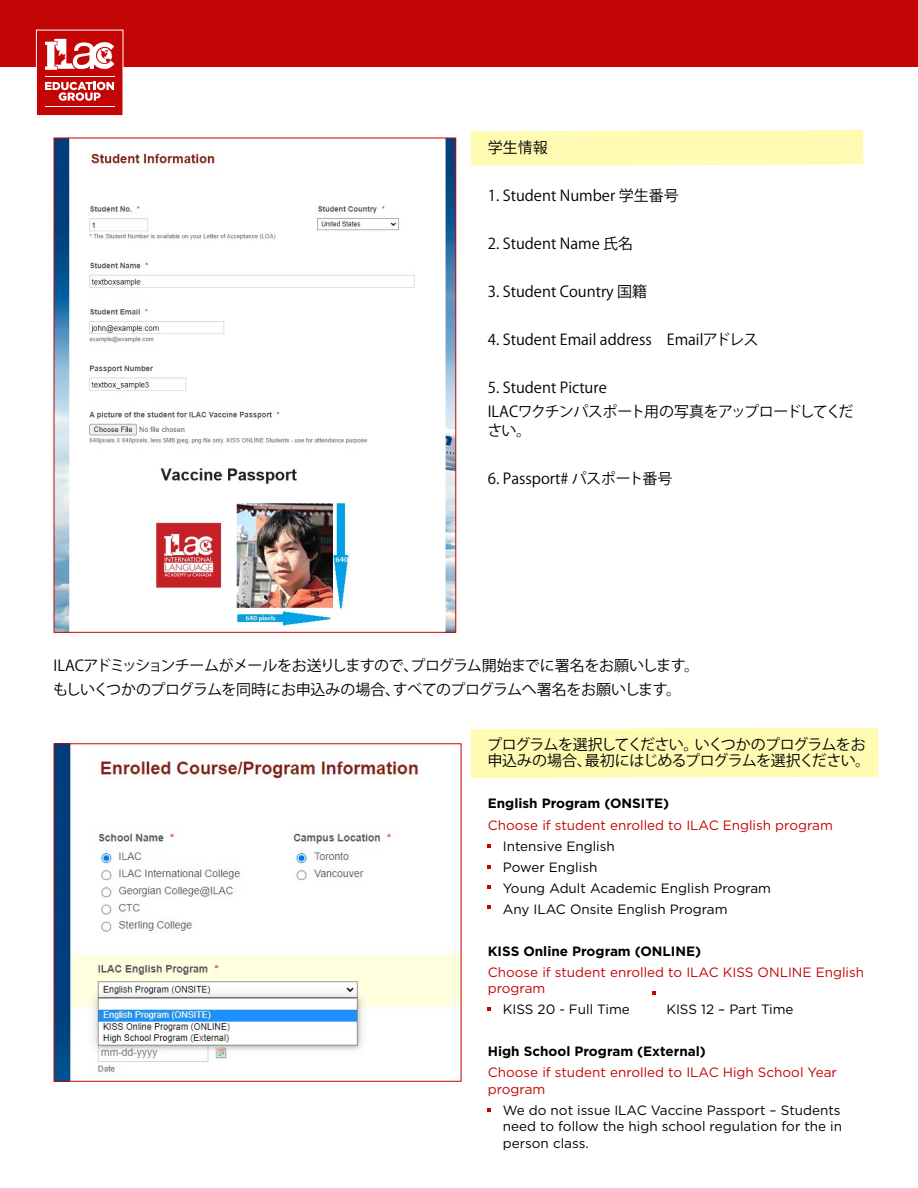
<style>
.page{position:relative;width:918px;height:1188px;background:#fff}
.page>*{position:absolute;margin:0;border:0;box-sizing:border-box;transform-origin:0 0}
.t1{font:15px/24px "Koz Go Pr 6 N";letter-spacing:-.02em;color:#000}
.t2{font:15px "Koz Go Pr 6 N";color:#000}
.t3{font:15px/16.5px "Koz Go Pr 6 N";letter-spacing:-.04em;color:#000}
.t4{font:13.5px/21px "Gotham";color:#000}
.t5{font:13.5px/16.5px "Gotham";color:#c40505}
.t6{font:700 13.5px "Gotham";color:#000}
</style>
<div class="page">
<svg style="left:470px;top:130px;width:393px;height:36px;background:#fffbb6"></svg>
<div style="left:470px;top:728px;width:408px;height:50px;background:#fffbb3"></div>
<div style="left:0;top:0;width:918px;height:67px;background:#c40505"></div>
<div style="left:36px;top:30px;width:87px;height:86px;background:#c40505;border:1px solid #fff"></div>
<svg style="left:45px;top:39px;width:69px;height:31px"></svg>
<hr style="left:45px;top:76px;width:69px;height:1px;background:#fff">
<hr style="left:45px;top:106px;width:69px;height:1px;background:#fff">
<svg style="left:45px;top:82px;width:69px;height:19px"></svg>
<img style="left:56px;top:140px;width:398px;height:491px">
<img style="left:56px;top:745px;width:403px;height:335px">
<svg style="left:488px;top:844px;width:3px;height:4px"></svg>
<svg style="left:488px;top:885px;width:3px;height:4px"></svg>
<p class="t1" style="left:488px;top:135px;width:61px">学生情報</p>
<p class="t2" style="left:488px;top:187px;width:192px">1. Student Number 学生番号</p>
<p class="t2" style="left:488px;top:235px;width:147px">2. Student Name 氏名</p>
<p class="t2" style="left:488px;top:283px;width:161px">3. Student Country 国籍</p>
<p class="t2" style="left:488px;top:331px;width:272px">4. Student Email address　Emailアドレス</p>
<p class="t1" style="left:488px;top:375px;width:367px">5. Student Picture<br>ILACワクチンパスポート用の写真をアップロードしてくだ</p>
<p class="t1" style="left:487px;top:419px;width:45px">さい。</p>
<p class="t2" style="left:488px;top:470px;width:186px">6. Passport# パスポート番号</p>
<p class="t1" style="left:53px;top:654px;width:647px">ILACアドミッションチームがメールをお送りしますので、プログラム開始までに署名をお願いします。もしいくつかのプログラムを同時にお申込みの場合、すべてのプログラムへ署名をお願いします。</p>
<p class="t3" style="left:487px;top:737px;width:385px">プログラムを選択してください。いくつかのプログラムをお申込みの場合、最初にはじめるプログラムを選択ください。</p>
<p class="t6" style="left:488px;top:795px;width:183px">English Program (ONSITE)</p>
<p class="t5" style="left:488px;top:816px;width:347px">Choose if student enrolled to ILAC English program</p>
<p class="t4" style="left:503px;top:835px;width:270px">Intensive English<br>Power English<br>Young Adult Academic English Program<br>Any ILAC Onsite English Program</p>
<p class="t6" style="left:488px;top:942px;width:215px">KISS Online Program (ONLINE)</p>
<p class="t5" style="left:488px;top:963px;width:378px">Choose if student enrolled to ILAC KISS ONLINE English program</p>
<p class="t4" style="left:503px;top:998px;width:129px">KISS 20 - Full Time</p>
<p class="t4" style="left:666px;top:998px;width:129px">KISS 12 – Part Time</p>
<p class="t6" style="left:488px;top:1042px;width:220px">High School Program (External)</p>
<p class="t5" style="left:488px;top:1064px;width:351px">Choose if student enrolled to ILAC High School Year program</p>
<p class="t4" style="left:503px;top:1101px;width:341px;line-height:16.5px">We do not issue ILAC Vaccine Passport – Students need to follow the high school regulation for the in person class.</p>
</div>
